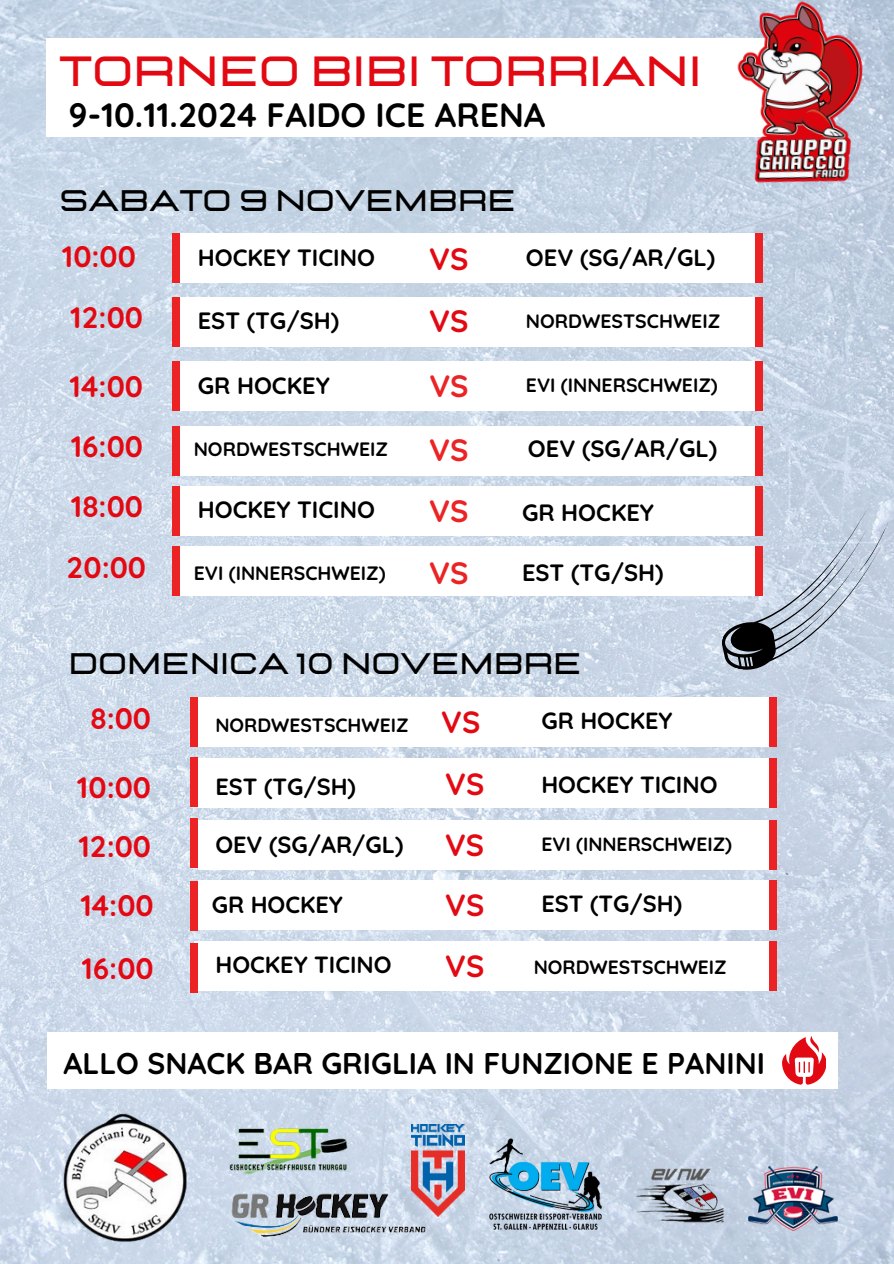
<style>
.page{position:relative;width:894px;height:1264px;background:#fff}
.page>*{position:absolute;margin:0;border:0;box-sizing:border-box;transform-origin:0 0}
.t1{font:700 42px "Lastica";color:#e30913}
.t2{font:700 33.75px "Quicksand";color:#000}
.t3{font:700 30.9px "Quicksand";color:#eb2325}
.t4{font:700 30.9px "Quicksand";color:#e30913}
.t5{font:700 30.6px "Quicksand";color:#e30913}
.t6{font:700 30px "Quicksand";color:#000}
.t7{font:700 29.55px "Lastica";color:#000}
.t8{font:700 29.55px "Quicksand";color:#e30913}
.t9{font:700 29.55px "Quicksand";color:#e30813}
.t10{font:700 23.55px "Quicksand";color:#000}
.t11{font:700 23.4px "Quicksand";color:#000}
.t12{font:700 19.35px "Quicksand";color:#000}
.t13{font:700 19.2px "Quicksand";color:#000}
</style>
<div class="page">
<img style="left:0;top:0;width:893px;height:1263px">
<img style="left:411px;top:1124px;width:53px;height:92px">
<img style="left:225px;top:1184px;width:204px;height:58px">
<img style="left:748px;top:1166px;width:89px;height:64px">
<img style="left:225px;top:1116px;width:126px;height:63px">
<img style="left:487px;top:1136px;width:116px;height:96px">
<img style="left:622px;top:1162px;width:106px;height:67px">
<img style="left:39px;top:1109px;width:177px;height:140px">
<div style="left:47px;top:39px;width:741px;height:98px;background:#fff"></div>
<img style="left:723px;top:0;width:170px;height:236px">
<svg style="left:716px;top:481px;width:174px;height:211px;background:#b8c4d4"></svg>
<div style="left:180px;top:233px;width:582px;height:50px;background:#fff"></div>
<div style="left:172px;top:233px;width:8px;height:50px;background:#eb2325"></div>
<div style="left:754px;top:233px;width:8px;height:50px;background:#eb2325"></div>
<div style="left:180px;top:297px;width:582px;height:50px;background:#fff"></div>
<div style="left:172px;top:297px;width:8px;height:50px;background:#eb2325"></div>
<div style="left:754px;top:297px;width:8px;height:50px;background:#eb2325"></div>
<div style="left:180px;top:361px;width:582px;height:50px;background:#fff"></div>
<div style="left:172px;top:361px;width:8px;height:50px;background:#eb2325"></div>
<div style="left:754px;top:361px;width:8px;height:50px;background:#eb2325"></div>
<div style="left:180px;top:425px;width:582px;height:50px;background:#fff"></div>
<div style="left:172px;top:425px;width:8px;height:50px;background:#eb2325"></div>
<div style="left:754px;top:425px;width:8px;height:50px;background:#eb2325"></div>
<div style="left:180px;top:486px;width:582px;height:50px;background:#fff"></div>
<div style="left:172px;top:486px;width:8px;height:50px;background:#eb2325"></div>
<div style="left:754px;top:486px;width:8px;height:50px;background:#eb2325"></div>
<div style="left:180px;top:546px;width:582px;height:50px;background:#fff"></div>
<div style="left:172px;top:546px;width:8px;height:50px;background:#eb2325"></div>
<div style="left:754px;top:546px;width:8px;height:50px;background:#eb2325"></div>
<div style="left:197px;top:697px;width:579px;height:49px;background:#fff"></div>
<div style="left:768px;top:697px;width:8px;height:49px;background:#eb2325"></div>
<div style="left:197px;top:758px;width:579px;height:50px;background:#fff"></div>
<div style="left:768px;top:758px;width:8px;height:50px;background:#eb2325"></div>
<div style="left:197px;top:820px;width:579px;height:50px;background:#fff"></div>
<div style="left:768px;top:820px;width:8px;height:50px;background:#eb2325"></div>
<div style="left:198px;top:880px;width:578px;height:49px;background:#fff"></div>
<div style="left:768px;top:880px;width:8px;height:49px;background:#eb2325"></div>
<div style="left:194px;top:940px;width:578px;height:50px;background:#fff"></div>
<div style="left:768px;top:940px;width:8px;height:50px;background:#eb2325"></div>
<div style="left:190px;top:697px;width:7px;height:49px;background:#eb2325"></div>
<div style="left:190px;top:756px;width:7px;height:50px;background:#eb2325"></div>
<div style="left:190px;top:818px;width:7px;height:50px;background:#eb2325"></div>
<div style="left:190px;top:881px;width:7px;height:49px;background:#eb2325"></div>
<div style="left:190px;top:942px;width:7px;height:50px;background:#eb2325"></div>
<div style="left:47px;top:1031px;width:790px;height:57px;background:#fff"></div>
<svg style="left:782px;top:1036px;width:43px;height:48px"></svg>
<h3 class="t1" style="left:59px;top:51px;width:643px">TORNEO BIBI TORRIANI</h3>
<h3 class="t2" style="left:68px;top:93px;width:478px">9-10.11.2024 FAIDO ICE ARENA</h3>
<p class="t7" style="left:59px;top:186px;width:457px">SABATO 9 NOVEMBRE</p>
<p class="t8" style="left:62px;top:237px;width:76px">10:00</p>
<h3 class="t8" style="left:70px;top:298px;width:74px">12:00</h3>
<h3 class="t8" style="left:70px;top:367px;width:75px">14:00</h3>
<h3 class="t8" style="left:71px;top:427px;width:74px">16:00</h3>
<h3 class="t8" style="left:71px;top:487px;width:74px">18:00</h3>
<h3 class="t8" style="left:67px;top:548px;width:81px">20:00</h3>
<h4 class="t10" style="left:198px;top:242px;width:179px">HOCKEY TICINO</h4>
<h2 class="t4" style="left:429px;top:239px;width:41px">VS</h2>
<h4 class="t10" style="left:526px;top:242px;width:191px">OEV (SG/AR/GL)</h4>
<h2 class="t10" style="left:198px;top:306px;width:143px">EST (TG/SH)</h2>
<h4 class="t4" style="left:429px;top:301px;width:41px">VS</h4>
<p class="t12" style="left:526px;top:308px;width:196px">NORDWESTSCHWEIZ</p>
<h4 class="t10" style="left:198px;top:370px;width:133px">GR HOCKEY</h4>
<h2 class="t3" style="left:429px;top:366px;width:41px">VS</h2>
<p class="t12" style="left:526px;top:373px;width:193px">EVI (INNERSCHWEIZ)</p>
<p class="t12" style="left:194px;top:437px;width:196px">NORDWESTSCHWEIZ</p>
<h2 class="t3" style="left:429px;top:430px;width:41px">VS</h2>
<h4 class="t10" style="left:528px;top:433px;width:191px">OEV (SG/AR/GL)</h4>
<h2 class="t10" style="left:198px;top:495px;width:179px">HOCKEY TICINO</h2>
<h4 class="t3" style="left:429px;top:491px;width:41px">VS</h4>
<h4 class="t10" style="left:522px;top:497px;width:133px">GR HOCKEY</h4>
<h4 class="t12" style="left:194px;top:561px;width:193px">EVI (INNERSCHWEIZ)</h4>
<h2 class="t3" style="left:429px;top:553px;width:41px">VS</h2>
<p class="t10" style="left:522px;top:557px;width:143px">EST (TG/SH)</p>
<p class="t7" style="left:68px;top:649px;width:514px">DOMENICA 10 NOVEMBRE</p>
<p class="t9" style="left:90px;top:700px;width:62px">8:00</p>
<h4 class="t13" style="left:215px;top:713px;width:194px">NORDWESTSCHWEIZ</h4>
<h3 class="t5" style="left:441px;top:702px;width:41px">VS</h3>
<h2 class="t11" style="left:541px;top:705px;width:133px">GR HOCKEY</h2>
<p class="t9" style="left:77px;top:768px;width:76px">10:00</p>
<h3 class="t9" style="left:78px;top:827px;width:74px">12:00</h3>
<p class="t9" style="left:80px;top:886px;width:75px">14:00</p>
<h2 class="t11" style="left:215px;top:771px;width:142px">EST (TG/SH)</h2>
<p class="t5" style="left:445px;top:764px;width:41px">VS</p>
<h2 class="t11" style="left:541px;top:769px;width:177px">HOCKEY TICINO</h2>
<h4 class="t11" style="left:215px;top:829px;width:189px">OEV (SG/AR/GL)</h4>
<h4 class="t11" style="left:212px;top:890px;width:133px">GR HOCKEY</h4>
<h2 class="t11" style="left:541px;top:889px;width:142px">EST (TG/SH)</h2>
<h4 class="t5" style="left:445px;top:825px;width:41px">VS</h4>
<h4 class="t13" style="left:541px;top:832px;width:192px">EVI (INNERSCHWEIZ)</h4>
<h4 class="t5" style="left:445px;top:885px;width:41px">VS</h4>
<p class="t9" style="left:81px;top:949px;width:74px">16:00</p>
<p class="t11" style="left:215px;top:949px;width:177px">HOCKEY TICINO</p>
<h2 class="t5" style="left:445px;top:946px;width:41px">VS</h2>
<h4 class="t13" style="left:533px;top:954px;width:194px">NORDWESTSCHWEIZ</h4>
<p class="t6" style="left:63px;top:1043px;width:703px">ALLO SNACK BAR GRIGLIA IN FUNZIONE E PANINI</p>
</div>
